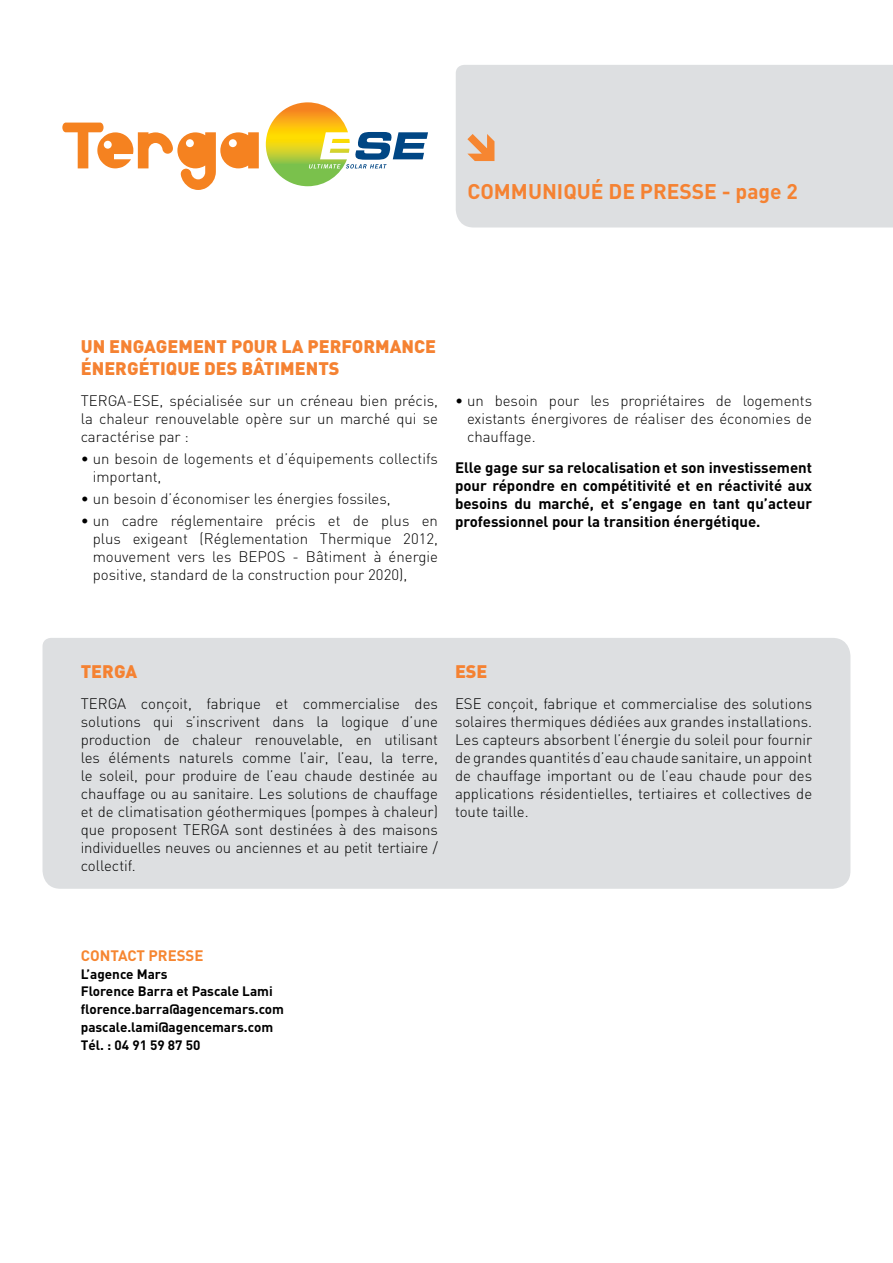
<style>
.page{position:relative;width:893px;height:1263px;background:#fff}
.page>*{position:absolute;margin:0;border:0;box-sizing:border-box;transform-origin:0 0}
.t1{font:700 21px "DIN";color:#f58232}
.t2{font:900 18px/21.6px "DIN";color:#f58232}
.t3{font:300 15px/18px "DIN";color:#000;text-align:justify}
.t4{font:700 15px/18px "DIN";color:#000;text-align:justify}
.t5{font:700 15px "DIN";color:#f68631}
.t6{font:700 13.5px/17.7px "DIN";color:#000}
</style>
<div class="page">
<div style="left:43px;top:638px;width:807px;height:251px;background:#dddfe1"></div>
<svg style="left:266px;top:102px;width:162px;height:84px"></svg>
<svg style="left:62px;top:123px;width:197px;height:67px"></svg>
<div style="left:456px;top:65px;width:437px;height:162px;background:#dddfe1"></div>
<svg style="left:467px;top:134px;width:27px;height:27px"></svg>
<h1 class="t1" style="left:467px;top:177px;width:332px">Communiqué de presse - page 2</h1>
<p class="t2" style="left:81px;top:335px;width:357px">UN ENGAGEMENT POUR LA PERFORMANCE<br>ÉNERGÉTIQUE DES BÂTIMENTS</p>
<p class="t3" style="left:81px;top:391px;width:359px">TERGA-ESE, spécialisée sur un créneau bien précis, la chaleur renouvelable opère sur un marché qui se caractérise par :</p>
<p class="t3" style="left:93px;top:449px;width:347px;text-indent:-12px">• un besoin de logements et d’équipements collectifs important,</p>
<p class="t3" style="left:81px;top:489px;width:311px">• un besoin d’économiser les énergies fossiles,</p>
<p class="t3" style="left:93px;top:512px;width:347px;text-indent:-12px">• un cadre réglementaire précis et de plus en plus exigeant (Réglementation Thermique 2012, mouvement vers les BEPOS - Bâtiment à énergie positive, standard de la construction pour 2020),</p>
<p class="t3" style="left:467px;top:391px;width:347px;text-indent:-12px">• un besoin pour les propriétaires de logements existants énergivores de réaliser des économies de chauffage.</p>
<p class="t4" style="left:455px;top:457px;width:359px">Elle gage sur sa relocalisation et son investissement pour répondre en compétitivité et en réactivité aux besoins du marché, et s’engage en tant qu’acteur professionnel pour la transition énergétique.</p>
<p class="t2" style="left:81px;top:660px;width:13px">TERGA</p>
<p class="t3" style="left:81px;top:695px;width:359px">TERGA conçoit, fabrique et commercialise des solutions qui s’inscrivent dans la logique d’une production de chaleur renouvelable, en utilisant les éléments naturels comme l’air, l’eau, la terre, le soleil, pour produire de l’eau chaude destinée au chauffage ou au sanitaire. Les solutions de chauffage et de climatisation géothermiques (pompes à chaleur) que proposent TERGA sont destinées à des maisons individuelles neuves ou anciennes et au petit tertiaire / collectif.</p>
<p class="t2" style="left:455px;top:660px;width:12px">ESE</p>
<p class="t3" style="left:455px;top:695px;width:359px">ESE conçoit, fabrique et commercialise des solutions solaires thermiques dédiées aux grandes installations.<br>Les capteurs absorbent l’énergie du soleil pour fournir de grandes quantités d’eau chaude sanitaire, un appoint de chauffage important ou de l’eau chaude pour des applications résidentielles, tertiaires et collectives de toute taille.</p>
<p class="t5" style="left:81px;top:945px;width:124px">Contact Presse</p>
<p class="t6" style="left:81px;top:964px;width:205px">L’agence Mars<br>Florence Barra et Pascale Lami florence.barra@agencemars.com pascale.lami@agencemars.com<br>Tél. : 04 91 59 87 50</p>
</div>
